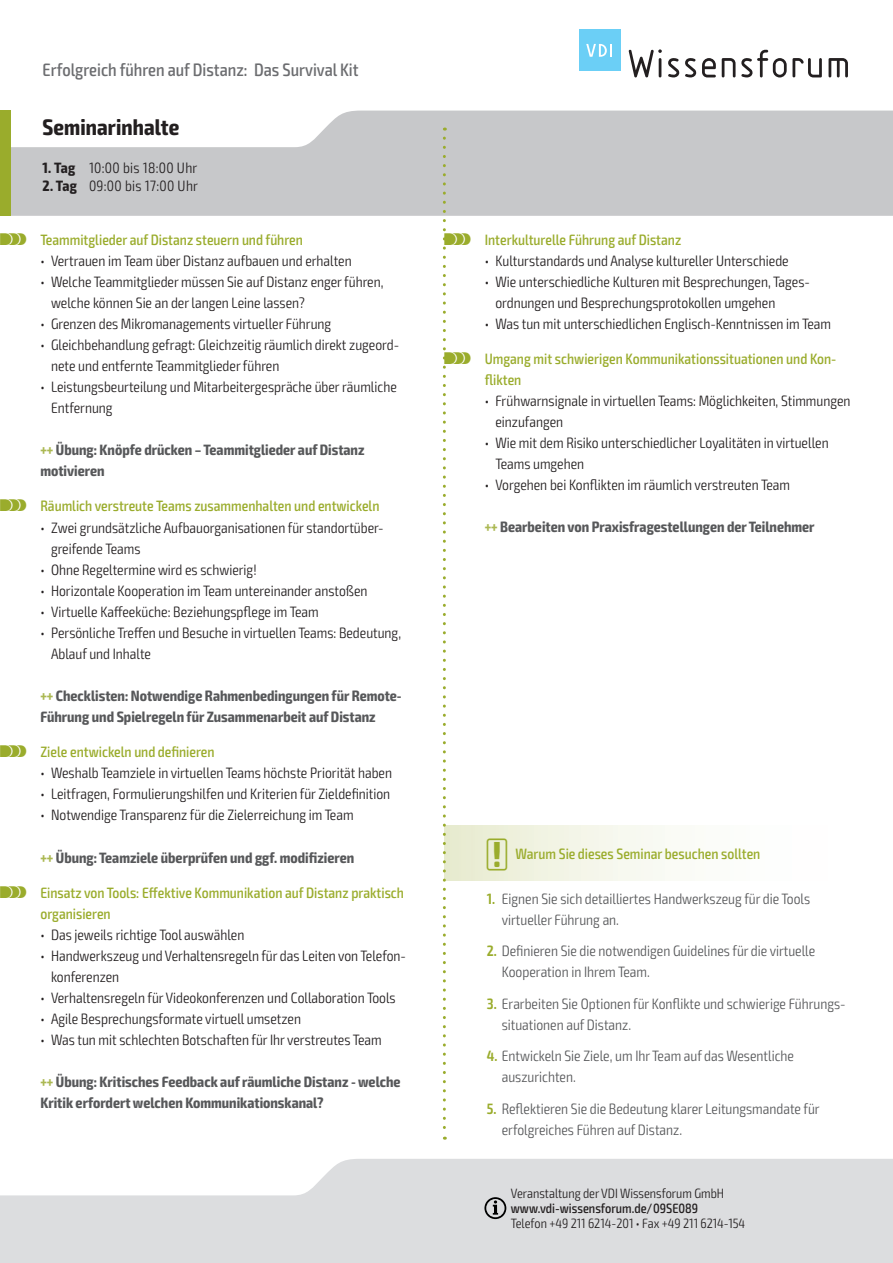
<style>
.page{position:relative;width:893px;height:1263px;background:#fff}
.page>*{position:absolute;margin:0;border:0;box-sizing:border-box;transform-origin:0 0}
.t1{font:700 condensed 22.5px "Exo 2";letter-spacing:.005em;color:#231f20}
.t2{font:500 condensed 18px "Exo 2";color:#6c6d70}
.t3{font:300 condensed 15px/21px "Exo 2";color:#231f20}
.t4{font:300 condensed 15px/21px "Exo 2";color:#57585a}
.t5{font:700 condensed 15px/21px "Exo 2";color:#57585a}
.t6{font:500 condensed 15px/21px "Exo 2";color:#9aac2c}
.t7{font:300 condensed 15px "Exo 2";letter-spacing:.02em;color:#231f20}
.t8{font:300 condensed 13.5px "Exo 2";color:#231f20}
.t9{font:500 condensed 13.5px "Exo 2";color:#231f20}
.s1{font-weight:700}
.s2{font-family:"VDI Iconset S4 A Regular";font-weight:400;font-stretch:normal}
.s3{color:#abb852}
.s4{font-weight:600;color:#9aac2c}
</style>
<div class="page">
<svg style="left:0;top:1159px;width:893px;height:104px;background:#e0e1e3"></svg>
<svg style="left:11px;top:111px;width:882px;height:105px;background:#cdced0"></svg>
<div style="left:0;top:111px;width:11px;height:105px;background:#9aac2c"></div>
<svg style="left:484px;top:1197px;width:22px;height:22px"></svg>
<svg style="left:629px;top:49px;width:33px;height:28px"></svg>
<svg style="left:668px;top:58px;width:11px;height:19px"></svg>
<svg style="left:685px;top:58px;width:11px;height:19px"></svg>
<svg style="left:702px;top:58px;width:14px;height:19px"></svg>
<svg style="left:722px;top:58px;width:13px;height:19px"></svg>
<svg style="left:741px;top:50px;width:81px;height:27px"></svg>
<svg style="left:828px;top:58px;width:20px;height:19px"></svg>
<div style="left:579px;top:30px;width:41px;height:41px;background:#6bcff6"></div>
<svg style="left:586px;top:44px;width:26px;height:13px"></svg>
<div style="left:444px;top:825px;width:406px;height:55px;background:linear-gradient(to right,#eaedd5,#fff)"></div>
<svg style="left:443px;top:138px;width:3px;height:1002px"></svg>
<p class="t2" style="left:43px;top:59px;width:318px">Erfolgreich führen auf Distanz: Das Survival Kit</p>
<h1 class="t1" style="left:43px;top:113px;width:138px">Seminarinhalte</h1>
<p class="t7" style="left:43px;top:159px;width:156px"><span class="s1">1. Tag</span> 10:00 bis 18:00 Uhr</p>
<p class="t7" style="left:43px;top:177px;width:157px"><span class="s1">2. Tag</span> 09:00 bis 17:00 Uhr</p>
<p class="t6" style="left:0;top:229px;width:304px"><span class="s2">S</span> Teammitglieder auf Distanz steuern und führen</p>
<p class="t3" style="left:40px;top:250px;width:313px">• Vertrauen im Team über Distanz aufbauen und erhalten</p>
<p class="t3" style="left:51px;top:271px;width:334px;text-indent:-11px">• Welche Teammitglieder müssen Sie auf Distanz enger führen, welche können Sie an der langen Leine lassen?</p>
<p class="t3" style="left:40px;top:313px;width:292px">• Grenzen des Mikromanagements virtueller Führung</p>
<p class="t3" style="left:51px;top:334px;width:350px;text-indent:-11px">• Gleichbehandlung gefragt: Gleichzeitig räumlich direkt zugeord&shy;nete und entfernte Teammitglieder führen</p>
<p class="t3" style="left:51px;top:376px;width:347px;text-indent:-11px">• Leistungsbeurteilung und Mitarbeitergespräche über räumliche<br>Entfernung</p>
<p class="t5" style="left:40px;top:439px;width:326px"><span class="s3">+++</span> Übung: Knöpfe drücken – Teammitglieder auf Distanz motivieren</p>
<p class="t6" style="left:0;top:496px;width:381px"><span class="s2">S</span> Räumlich verstreute Teams zusammenhalten und entwickeln</p>
<p class="t3" style="left:51px;top:517px;width:332px;text-indent:-11px">• Zwei grundsätzliche Aufbauorganisationen für standortüber&shy;greifende Teams</p>
<p class="t3" style="left:40px;top:559px;width:218px">• Ohne Regeltermine wird es schwierig!</p>
<p class="t3" style="left:40px;top:580px;width:329px">• Horizontale Kooperation im Team untereinander anstoßen</p>
<p class="t3" style="left:40px;top:601px;width:280px">• Virtuelle Kaffeeküche: Beziehungspflege im Team</p>
<p class="t3" style="left:51px;top:622px;width:352px;text-indent:-11px">• Persönliche Treffen und Besuche in virtuellen Teams: Bedeutung,<br>Ablauf und Inhalte</p>
<p class="t5" style="left:40px;top:685px;width:363px"><span class="s3">+++</span> Checklisten: Notwendige Rahmenbedingungen für Remote-<br>Führung und Spielregeln für Zusammenarbeit auf Distanz</p>
<p class="t6" style="left:0;top:742px;width:216px"><span class="s2">S</span> Ziele entwickeln und definieren</p>
<p class="t3" style="left:40px;top:763px;width:353px">• Weshalb Teamziele in virtuellen Teams höchste Priorität haben</p>
<p class="t3" style="left:40px;top:784px;width:351px">• Leitfragen, Formulierungshilfen und Kriterien für Zieldefinition</p>
<p class="t3" style="left:40px;top:805px;width:315px">• Notwendige Transparenz für die Zielerreichung im Team</p>
<p class="t5" style="left:40px;top:847px;width:315px"><span class="s3">+++</span> Übung: Teamziele überprüfen und ggf. modifizieren</p>
<p class="t6" style="left:40px;top:883px;width:365px;text-indent:-40px"><span class="s2">S</span> Einsatz von Tools: Effektive Kommunikation auf Distanz praktisch organisieren</p>
<p class="t3" style="left:40px;top:925px;width:205px">• Das jeweils richtige Tool auswählen</p>
<p class="t3" style="left:51px;top:946px;width:357px;text-indent:-11px">• Handwerkszeug und Verhaltensregeln für das Leiten von Telefon&shy;konferenzen</p>
<p class="t3" style="left:40px;top:988px;width:357px">• Verhaltensregeln für Videokonferenzen und Collaboration Tools</p>
<p class="t3" style="left:40px;top:1009px;width:262px">• Agile Besprechungsformate virtuell umsetzen</p>
<p class="t3" style="left:40px;top:1030px;width:343px">• Was tun mit schlechten Botschaften für Ihr verstreutes Team</p>
<p class="t5" style="left:40px;top:1072px;width:362px"><span class="s3">+++</span> Übung: Kritisches Feedback auf räumliche Distanz - welche<br>Kritik erfordert welchen Kommunikationskanal?</p>
<p class="t6" style="left:444px;top:229px;width:238px"><span class="s2">S</span> Interkulturelle Führung auf Distanz</p>
<p class="t3" style="left:485px;top:250px;width:306px">• Kulturstandards und Analyse kultureller Unterschiede</p>
<p class="t3" style="left:495px;top:271px;width:314px;text-indent:-11px">• Wie unterschiedliche Kulturen mit Besprechungen, Tages&shy;ordnungen und Besprechungsprotokollen umgehen</p>
<p class="t3" style="left:485px;top:313px;width:348px">• Was tun mit unterschiedlichen Englisch-Kenntnissen im Team</p>
<p class="t6" style="left:485px;top:349px;width:353px;text-indent:-40px"><span class="s2">S</span> Umgang mit schwierigen Kommunikationssituationen und Kon&shy;flikten</p>
<p class="t3" style="left:495px;top:391px;width:357px;text-indent:-11px">• Frühwarnsignale in virtuellen Teams: Möglichkeiten, Stimmungen einzufangen</p>
<p class="t3" style="left:495px;top:433px;width:335px;text-indent:-11px">• Wie mit dem Risiko unterschiedlicher Loyalitäten in virtuellen<br>Teams umgehen</p>
<p class="t3" style="left:485px;top:475px;width:307px">• Vorgehen bei Konflikten im räumlich verstreuten Team</p>
<p class="t5" style="left:485px;top:517px;width:331px"><span class="s3">+++</span> Bearbeiten von Praxisfragestellungen der Teilnehmer</p>
<p class="t6" style="left:487px;top:844px;width:275px"><span class="s2">!</span> Warum Sie dieses Seminar besuchen sollten</p>
<p class="t4" style="left:502px;top:888px;width:310px;text-indent:-15px"><span class="s4">1.</span> Eignen Sie sich detailliertes Handwerkszeug für die Tools virtueller Führung an.</p>
<p class="t4" style="left:502px;top:941px;width:315px;text-indent:-15px"><span class="s4">2.</span> Definieren Sie die notwendigen Guidelines für die virtuelle<br>Kooperation in Ihrem Team.</p>
<p class="t4" style="left:502px;top:993px;width:345px;text-indent:-15px"><span class="s4">3.</span> Erarbeiten Sie Optionen für Konflikte und schwierige Führungs&shy;situationen auf Distanz.</p>
<p class="t4" style="left:502px;top:1046px;width:294px;text-indent:-15px"><span class="s4">4.</span> Entwickeln Sie Ziele, um Ihr Team auf das Wesentliche auszurichten.</p>
<p class="t4" style="left:502px;top:1098px;width:319px;text-indent:-15px"><span class="s4">5.</span> Reflektieren Sie die Bedeutung klarer Leitungsmandate für erfolgreiches Führen auf Distanz.</p>
<p class="t8" style="left:511px;top:1185px;width:215px">Veranstaltung der VDI Wissensforum GmbH</p>
<p class="t9" style="left:511px;top:1200px;width:189px">www.vdi-wissensforum.de/09SE089</p>
<p class="t8" style="left:511px;top:1215px;width:236px">Telefon +49 211 6214-201 • Fax +49 211 6214-154</p>
</div>
